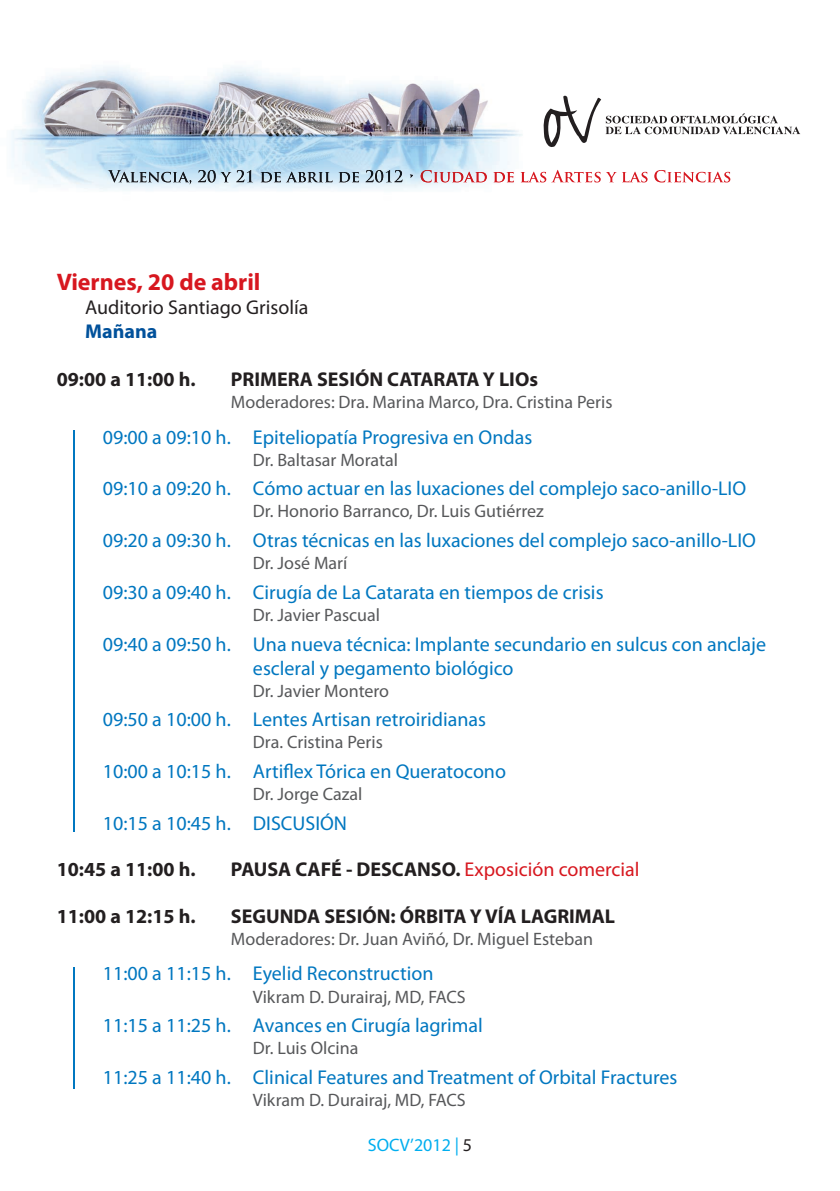
<style>
.page{position:relative;width:840px;height:1191px;background:#fff}
.page>*{position:absolute;margin:0;border:0;box-sizing:border-box;transform-origin:0 0}
.t1{font:700 24px "Myriad Pro";color:#d7171f}
.t2{font:20px/24px "Myriad Pro";color:#0077c0}
.t3{font:700 20px "Myriad Pro";color:#231f20}
.t4{font:20px "Myriad Pro";color:#231f20}
.t5{font:700 20px "Myriad Pro";color:#01519b}
.t6{font:18px "Myriad Pro";color:#57585a}
.t7{font:18px "Myriad Pro";color:#00aeef}
.s1{font-weight:400;color:#d7171f}
.s2{color:#231f20}
</style>
<div class="page">
<svg style="left:543px;top:95px;width:256px;height:52px"></svg>
<svg style="left:529px;top:170px;width:201px;height:12px"></svg>
<img style="left:11px;top:67px;width:518px;height:124px">
<img style="left:420px;top:170px;width:109px;height:12px">
<img style="left:198px;top:170px;width:204px;height:12px">
<hr style="left:74px;top:430px;width:1px;height:401px;background:#0077c0">
<hr style="left:74px;top:967px;width:1px;height:122px;background:#0077c0">
<p class="t1" style="left:57px;top:266px;width:205px">Viernes, 20 de abril</p>
<p class="t4" style="left:85px;top:295px;width:225px">Auditorio Santiago Grisolía</p>
<p class="t5" style="left:85px;top:318px;width:74px">Mañana</p>
<p class="t3" style="left:57px;top:366px;width:140px">09:00 a 11:00 h.</p>
<p class="t3" style="left:231px;top:366px;width:308px">PRIMERA SESIÓN CATARATA Y LIOs</p>
<p class="t6" style="left:231px;top:391px;width:383px">Moderadores: Dra. Marina Marco, Dra. Cristina Peris</p>
<p class="t2" style="left:103px;top:425px;width:431px">09:00 a 09:10 h. Epiteliopatía Progresiva en Ondas</p>
<p class="t6" style="left:253px;top:448px;width:147px">Dr. Baltasar Moratal</p>
<p class="t2" style="left:103px;top:476px;width:644px">09:10 a 09:20 h. Cómo actuar en las luxaciones del complejo saco-anillo-LIO</p>
<p class="t6" style="left:253px;top:500px;width:292px">Dr. Honorio Barranco, Dr. Luis Gutiérrez</p>
<p class="t2" style="left:103px;top:528px;width:654px">09:20 a 09:30 h. Otras técnicas en las luxaciones del complejo saco-anillo-LIO</p>
<p class="t6" style="left:253px;top:552px;width:96px">Dr. José Marí</p>
<p class="t2" style="left:103px;top:580px;width:502px">09:30 a 09:40 h. Cirugía de La Catarata en tiempos de crisis</p>
<p class="t6" style="left:253px;top:603px;width:129px">Dr. Javier Pascual</p>
<p class="t2" style="left:253px;top:631px;width:514px;text-indent:-150px">09:40 a 09:50 h. Una nueva técnica: Implante secundario en sulcus con anclaje escleral y pegamento biológico</p>
<p class="t6" style="left:253px;top:679px;width:138px">Dr. Javier Montero</p>
<p class="t2" style="left:103px;top:707px;width:384px">09:50 a 10:00 h. Lentes Artisan retroiridianas</p>
<p class="t6" style="left:253px;top:731px;width:131px">Dra. Cristina Peris</p>
<p class="t2" style="left:103px;top:759px;width:404px">10:00 a 10:15 h. Artiflex Tórica en Queratocono</p>
<p class="t6" style="left:253px;top:783px;width:111px">Dr. Jorge Cazal</p>
<p class="t2" style="left:103px;top:810px;width:246px">10:15 a 10:45 h. DISCUSIÓN</p>
<p class="t3" style="left:57px;top:856px;width:140px">10:45 a 11:00 h.</p>
<p class="t3" style="left:231px;top:856px;width:410px">PAUSA CAFÉ - DESCANSO. <span class="s1">Exposición comercial</span></p>
<p class="t3" style="left:57px;top:903px;width:140px">11:00 a 12:15 h.</p>
<p class="t3" style="left:231px;top:903px;width:385px">SEGUNDA SESIÓN: ÓRBITA Y VÍA LAGRIMAL</p>
<p class="t6" style="left:231px;top:928px;width:363px">Moderadores: Dr. Juan Aviñó, Dr. Miguel Esteban</p>
<p class="t2" style="left:103px;top:961px;width:332px">11:00 a 11:15 h. Eyelid Reconstruction</p>
<p class="t6" style="left:253px;top:985px;width:214px">Vikram D. Durairaj, MD, FACS</p>
<p class="t2" style="left:103px;top:1013px;width:381px">11:15 a 11:25 h. Avances en Cirugía lagrimal</p>
<p class="t6" style="left:253px;top:1037px;width:107px">Dr. Luis Olcina</p>
<p class="t2" style="left:103px;top:1064px;width:575px">11:25 a 11:40 h. Clinical Features and Treatment of Orbital Fractures</p>
<p class="t6" style="left:253px;top:1088px;width:214px">Vikram D. Durairaj, MD, FACS</p>
<p class="t7" style="left:367px;top:1134px;width:106px">SOCV’2012 | <span class="s2">5</span></p>
</div>
